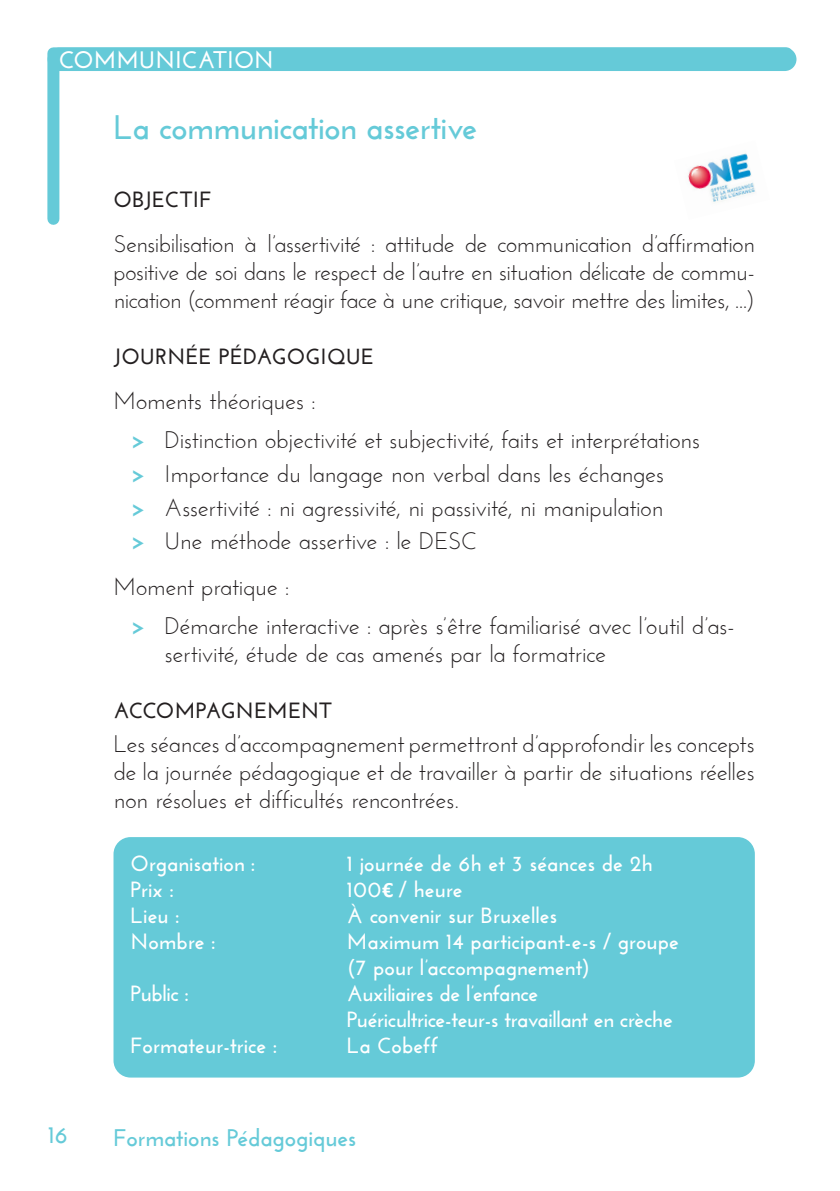
<style>
.page{position:relative;width:840px;height:1191px;background:#fff}
.page>*{position:absolute;margin:0;border:0;box-sizing:border-box;transform-origin:0 0}
.Titre_2{font:700 34px "Josefin Sans";letter-spacing:-.025em;color:#65cad8}
.texte{font:24px/28px "Josefin Sans";letter-spacing:-.02em;color:#231f20;text-align:justify}
.t1{font:700 24px "Josefin Sans";letter-spacing:-.005em;color:#65cad8}
.Titre_1{font:700 24px "Josefin Sans";letter-spacing:.005em;color:#fff}
.texte-2{font:700 22px "Josefin Sans";letter-spacing:-.01em;color:#fff}
.Titre_4__noir{font:700 22px "Josefin Sans";letter-spacing:.01em;color:#231f20}
.Titre_4__noir-2{font:700 22px "Josefin Sans";letter-spacing:-.02em;color:#231f20}
.Titre_4__noir-3{font:700 22px "Josefin Sans";letter-spacing:.03em;color:#231f20}
.s1{font-weight:700;color:#65cad8}
.s2{font-family:"Calibri"}
</style>
<div class="page">
<svg style="left:47px;top:47px;width:750px;height:178px"></svg>
<div style="left:113px;top:837px;width:641px;height:240px;background:#65cad8;border-radius:17px"></div>
<img style="left:673px;top:140px;width:96px;height:80px">
<div style="left:48px;top:48px;width:748px;height:23px;background:#65cad8;border-radius:12px"></div>
<p class="Titre_1" style="left:59px;top:46px;width:216px">COMMUNICATION</p>
<p class="Titre_2" style="left:113px;top:107px;width:365px">La communication assertive</p>
<p class="Titre_4__noir-3" style="left:113px;top:186px;width:100px">OBJECTIF</p>
<p class="texte" style="left:113px;top:229px;width:642px">Sensibilisation à l’assertivité : attitude de communication d’affirmation positive de soi dans le respect de l’autre en situation délicate de commu&shy;nication (comment réagir face à une critique, savoir mettre des limites, ...)</p>
<p class="Titre_4__noir" style="left:113px;top:343px;width:262px">JOURNÉE PÉDAGOGIQUE</p>
<p class="texte" style="left:113px;top:386px;width:203px">Moments théoriques :</p>
<p class="texte" style="left:130px;top:426px;width:570px"><span class="s1">&gt;</span> Distinction objectivité et subjectivité, faits et interprétations</p>
<p class="texte" style="left:130px;top:459px;width:535px"><span class="s1">&gt;</span> Importance du langage non verbal dans les échanges</p>
<p class="texte" style="left:130px;top:493px;width:534px"><span class="s1">&gt;</span> Assertivité : ni agressivité, ni passivité, ni manipulation</p>
<p class="texte" style="left:130px;top:527px;width:348px"><span class="s1">&gt;</span> Une méthode assertive : le DESC</p>
<p class="texte" style="left:113px;top:572px;width:177px">Moment pratique :</p>
<p class="texte" style="left:164px;top:611px;width:571px;text-indent:-34px"><span class="s1">&gt;</span> Démarche interactive : après s’être familiarisé avec l’outil d’as&shy;sertivité, étude de cas amenés par la formatrice</p>
<p class="Titre_4__noir-2" style="left:113px;top:697px;width:219px">ACCOMPAGNEMENT</p>
<p class="texte" style="left:113px;top:729px;width:642px">Les séances d’accompagnement permettront d’approfondir les concepts de la journée pédagogique et de travailler à partir de situations réelles non résolues et difficultés rencontrées.</p>
<p class="texte-2" style="left:130px;top:850px;width:126px">Organisation :</p>
<p class="texte-2" style="left:346px;top:850px;width:307px">1 journée de 6h et 3 séances de 2h</p>
<p class="texte-2" style="left:130px;top:876px;width:44px">Prix :</p>
<p class="texte-2" style="left:346px;top:876px;width:117px">100<span class="s2">€</span> / heure</p>
<p class="texte-2" style="left:130px;top:902px;width:50px">Lieu :</p>
<p class="texte-2" style="left:346px;top:902px;width:212px">À convenir sur Bruxelles</p>
<p class="texte-2" style="left:130px;top:928px;width:86px">Nombre :</p>
<p class="texte-2" style="left:346px;top:928px;width:334px">Maximum 14 participant-e-s / groupe</p>
<p class="texte-2" style="left:346px;top:954px;width:244px">(7 pour l’accompagnement)</p>
<p class="texte-2" style="left:130px;top:980px;width:60px">Public :</p>
<p class="texte-2" style="left:346px;top:980px;width:193px">Auxiliaires de l’enfance</p>
<p class="texte-2" style="left:346px;top:1006px;width:327px">Puéricultrice-teur-s travaillant en crèche</p>
<p class="texte-2" style="left:130px;top:1032px;width:148px">Formateur-trice :</p>
<p class="texte-2" style="left:346px;top:1032px;width:93px">La Cobeff</p>
<p class="t1" style="left:48px;top:1121px;width:21px">16</p>
<p class="t1" style="left:113px;top:1123px;width:244px">Formations Pédagogiques</p>
</div>
